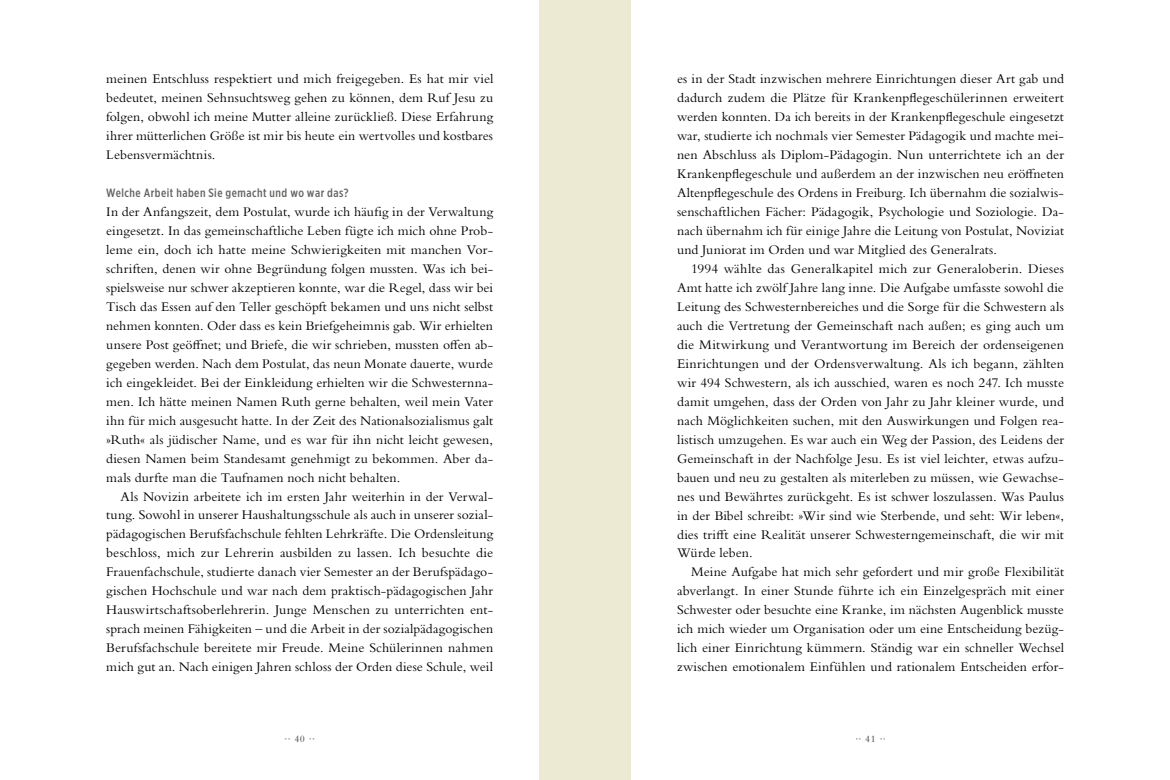
<style>
.page{position:relative;width:1170px;height:780px;background:#fff}
.page>*{position:absolute;margin:0;border:0;box-sizing:border-box;transform-origin:0 0}
.t1{font:13.75px/19px "Bembo Std";letter-spacing:.005em;color:#000;text-align:justify}
.t2{font:500 12px "Gotham X Narrow";letter-spacing:.04em;color:#636362}
.t3{font:600 10px "Bembo Std";color:#636362}
</style>
<div class="page">
<div style="left:539px;top:0;width:46px;height:780px;background:#edead4"></div>
<div style="left:585px;top:0;width:46px;height:780px;background:#edead4"></div>
<p class="t1" style="left:106px;top:69px;width:388px">meinen entschluss respektiert und mich freigegeben. es hat mir viel bedeutet, meinen Sehnsuchtsweg gehen zu können, dem ruf Jesu zu folgen, obwohl ich meine mutter alleine zurückließ. Diese erfahrung ihrer mütterlichen größe ist mir bis heute ein wertvolles und kostbares Lebensvermächtnis.</p>
<p class="t2" style="left:106px;top:185px;width:244px">Welche Arbeit haben Sie gemacht und wo war das?</p>
<p class="t1" style="left:106px;top:202px;width:388px">in der anfangszeit, dem Postulat, wurde ich häufig in der Verwaltung eingesetzt. in das gemeinschaftliche Leben fügte ich mich ohne Prob&shy;leme ein, doch ich hatte meine Schwierigkeiten mit manchen Vor&shy;schriften, denen wir ohne Begründung folgen mussten. was ich bei&shy;spielsweise nur schwer akzeptieren konnte, war die regel, dass wir bei tisch das essen auf den teller geschöpft bekamen und uns nicht selbst nehmen konnten. Oder dass es kein Briefgeheimnis gab. wir erhielten unsere Post geöffnet; und Briefe, die wir schrieben, mussten offen ab&shy;gegeben werden. nach dem Postulat, das neun monate dauerte, wurde ich eingekleidet. Bei der einkleidung erhielten wir die Schwesternna&shy;men. ich hätte meinen namen ruth gerne behalten, weil mein Vater ihn für mich ausgesucht hatte. in der zeit des nationalsozialismus galt »ruth« als jüdischer name, und es war für ihn nicht leicht gewesen, diesen namen beim Standesamt genehmigt zu bekommen. aber da&shy;mals durfte man die taufnamen noch nicht behalten.</p>
<p class="t1" style="left:106px;top:486px;width:388px;text-indent:14px">als novizin arbeitete ich im ersten Jahr weiterhin in der Verwal&shy;tung. Sowohl in unserer haushaltungsschule als auch in unserer sozial&shy;pädagogischen Berufsfachschule fehlten Lehrkräfte. Die Ordensleitung beschloss, mich zur Lehrerin ausbilden zu lassen. ich besuchte die Frauenfachschule, studierte danach vier Semester an der Berufspädago&shy;gischen hochschule und war nach dem praktisch-pädagogischen Jahr hauswirtschaftsoberlehrerin. Junge menschen zu unterrichten ent&shy;sprach meinen Fähigkeiten – und die arbeit in der sozialpädagogischen Berufsfachschule bereitete mir Freude. meine Schülerinnen nahmen mich gut an. nach einigen Jahren schloss der Orden diese Schule, weil</p>
<p class="t3" style="left:284px;top:733px;width:32px">·· 40 ··</p>
<p class="t1" style="left:677px;top:69px;width:388px">es in der Stadt inzwischen mehrere einrichtungen dieser art gab und dadurch zudem die Plätze für Krankenpflegeschülerinnen erweitert werden konnten. Da ich bereits in der Krankenpflegeschule eingesetzt war, studierte ich nochmals vier Semester Pädagogik und machte mei&shy;nen abschluss als Diplom-Pädagogin. nun unterrichtete ich an der Krankenpflegeschule und außerdem an der inzwischen neu eröffneten altenpflegeschule des Ordens in Freiburg. ich übernahm die sozialwis&shy;senschaftlichen Fächer: Pädagogik, Psychologie und Soziologie. Da&shy;nach übernahm ich für einige Jahre die Leitung von Postulat, noviziat und Juniorat im Orden und war mitglied des generalrats.</p>
<p class="t1" style="left:677px;top:258px;width:388px;text-indent:14px">1994 wählte das generalkapitel mich zur generaloberin. Dieses amt hatte ich zwölf Jahre lang inne. Die aufgabe umfasste sowohl die Leitung des Schwesternbereiches und die Sorge für die Schwestern als auch die Vertretung der gemeinschaft nach außen; es ging auch um die mitwirkung und Verantwortung im Bereich der ordenseigenen einrichtungen und der Ordensverwaltung. als ich begann, zählten wir 494 Schwestern, als ich ausschied, waren es noch 247. ich musste damit umgehen, dass der Orden von Jahr zu Jahr kleiner wurde, und nach möglichkeiten suchen, mit den auswirkungen und Folgen rea&shy;listisch umzugehen. es war auch ein weg der Passion, des Leidens der gemeinschaft in der nachfolge Jesu. es ist viel leichter, etwas aufzu&shy;bauen und neu zu gestalten als miterleben zu müssen, wie gewachse&shy;nes und Bewährtes zurückgeht. es ist schwer loszulassen. was Paulus in der Bibel schreibt: »wir sind wie Sterbende, und seht: wir leben«, dies trifft eine realität unserer Schwesterngemeinschaft, die wir mit würde leben.</p>
<p class="t1" style="left:677px;top:562px;width:388px;text-indent:14px">meine aufgabe hat mich sehr gefordert und mir große Flexibilität abverlangt. in einer Stunde führte ich ein einzelgespräch mit einer Schwester oder besuchte eine Kranke, im nächsten augenblick musste ich mich wieder um Organisation oder um eine entscheidung bezüg&shy;lich einer einrichtung kümmern. Ständig war ein schneller wechsel zwischen emotionalem einfühlen und rationalem entscheiden erfor-</p>
<p class="t3" style="left:855px;top:733px;width:32px">·· 41 ··</p>
</div>
